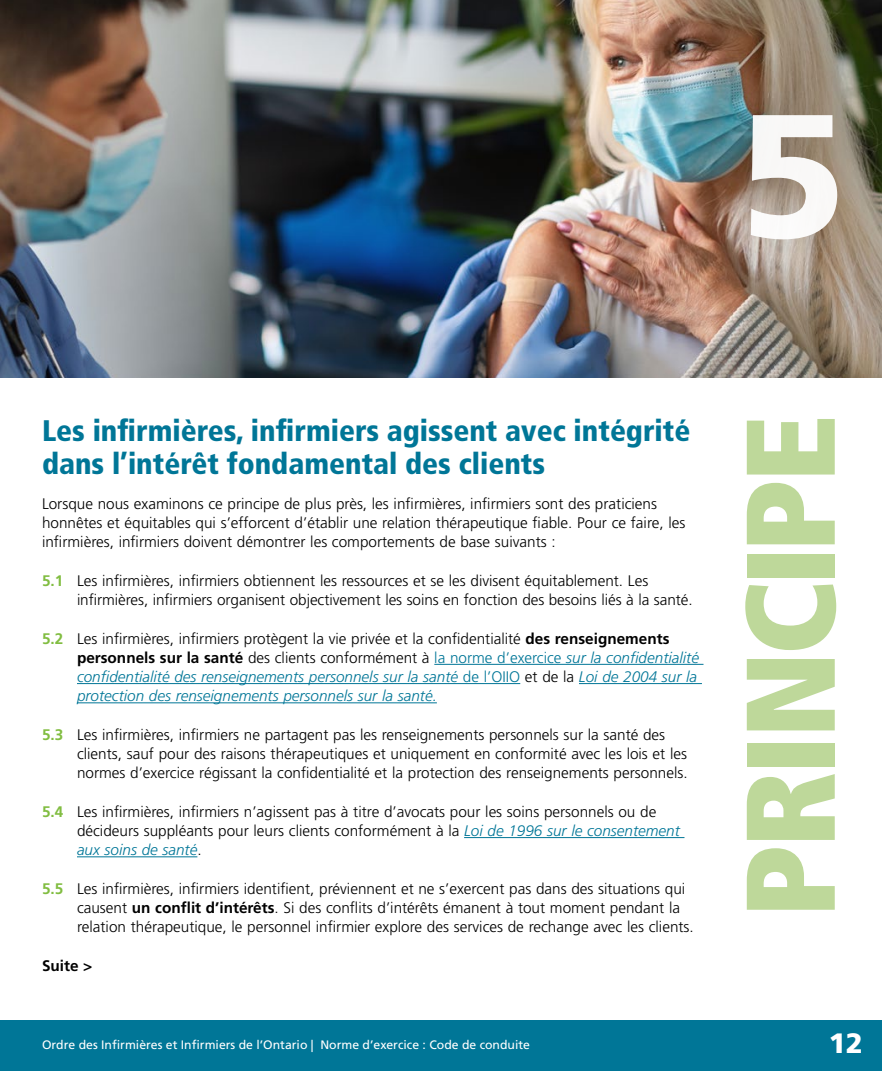
<style>
.page{position:relative;width:882px;height:1071px;background:#fff}
.page>*{position:absolute;margin:0;border:0;box-sizing:border-box;transform-origin:0 0}
.t1{font:900 175px "Frutiger LT Std";color:#fff}
.Side_head_PRINCIPLE_H2{font:900 condensed 126px "Frutiger LT Std";letter-spacing:-.03em;color:#bed89a}
.Main_Head_H3{font:900 condensed 29.75px/33.2px "Frutiger LT Std";color:#007697}
.t2{font:900 28px "Frutiger LT Std";color:#fff}
.Body{font:300 15.4px/19.2px "Frutiger LT Std";color:#000}
.t3{font:italic 300 15.4px/19.2px "Frutiger LT Std";color:#007697}
.t4{font:700 15.4px "Frutiger LT Std";color:#000}
.t5{font:12.25px "Frutiger LT Std";color:#fff}
.s1{font-weight:700;color:#81bd41}
.s2{font-weight:700;font-style:normal;color:#81bd41}
.s3{font-style:normal;color:#000}
.s4{font-weight:700;font-style:normal;color:#000}
.s5{font-style:normal}
.s6{font-style:italic;color:#007697}
.s7{font-weight:700}
</style>
<div class="page">
<div style="left:0;top:1021px;width:882px;height:50px;background:#007697"></div>
<img style="left:0;top:0;width:882px;height:378px">
<hr style="left:434px;top:664px;width:270px;height:1px;background:#007697">
<hr style="left:77px;top:683px;width:443px;height:1px;background:#007697">
<hr style="left:579px;top:683px;width:123px;height:1px;background:#007697">
<hr style="left:77px;top:702px;width:360px;height:1px;background:#007697">
<hr style="left:464px;top:837px;width:221px;height:1px;background:#007697">
<hr style="left:77px;top:856px;width:120px;height:1px;background:#007697">
<h1 class="t1" style="left:739px;top:70px;width:109px">5</h1>
<h3 class="Main_Head_H3" style="left:42px;top:414px;width:650px">Les infirmières, infirmiers agissent avec intégrité dans l’intérêt fondamental des clients</h3>
<p class="Body" style="left:42px;top:494px;width:645px">Lorsque nous examinons ce principe de plus près, les infirmières, infirmiers sont des praticiens honnêtes et équitables qui s’efforcent d’établir une relation thérapeutique fiable. Pour ce faire, les infirmières, infirmiers doivent démontrer les comportements de base suivants :</p>
<p class="Body" style="left:77px;top:571px;width:617px;text-indent:-35px"><span class="s1">5.1</span> Les infirmières, infirmiers obtiennent les ressources et se les divisent équitablement. Les infirmières, infirmiers organisent objectivement les soins en fonction des besoins liés à la santé.</p>
<p class="t3" style="left:77px;top:629px;width:624px;text-indent:-35px"><span class="s2">5.2</span> <span class="s3">Les infirmières, infirmiers protègent la vie privée et la confidentialité</span> <span class="s4">des renseignements personnels sur la santé</span> <span class="s3">des clients conformément à</span> <span class="s5">la norme d’exercice</span> sur la confidentialité confidentialité des renseignements personnels sur la santé <span class="s5">de l’OIIO</span> <span class="s3">et de la</span> Loi de 2004 sur la protection des renseignements personnels sur la santé.</p>
<p class="Body" style="left:77px;top:725px;width:612px;text-indent:-35px"><span class="s1">5.3</span> Les infirmières, infirmiers ne partagent pas les renseignements personnels sur la santé des clients, sauf pour des raisons thérapeutiques et uniquement en conformité avec les lois et les normes d’exercice régissant la confidentialité et la protection des renseignements personnels.</p>
<p class="Body" style="left:77px;top:802px;width:604px;text-indent:-35px"><span class="s1">5.4</span> Les infirmières, infirmiers n’agissent pas à titre d’avocats pour les soins personnels ou de décideurs suppléants pour leurs clients conformément à la <span class="s6">Loi de 1996 sur le consentement aux soins de santé</span>.</p>
<p class="Body" style="left:77px;top:879px;width:618px;text-indent:-35px"><span class="s1">5.5</span> Les infirmières, infirmiers identifient, préviennent et ne s’exercent pas dans des situations qui causent <span class="s7">un conflit d’intérêts</span>. Si des conflits d’intérêts émanent à tout moment pendant la relation thérapeutique, le personnel infirmier explore des services de rechange avec les clients.</p>
<p class="t4" style="left:42px;top:956px;width:52px">Suite &gt;</p>
<h2 class="Side_head_PRINCIPLE_H2" style="left:714px;top:918px;width:504px;rotate:-90deg">PRINCIPE</h2>
<p class="t5" style="left:42px;top:1038px;width:490px">Ordre des Infirmières et Infirmiers de l’Ontario | Norme d’exercice : Code de conduite</p>
<h3 class="t2" style="left:829px;top:1026px;width:36px">12</h3>
</div>
